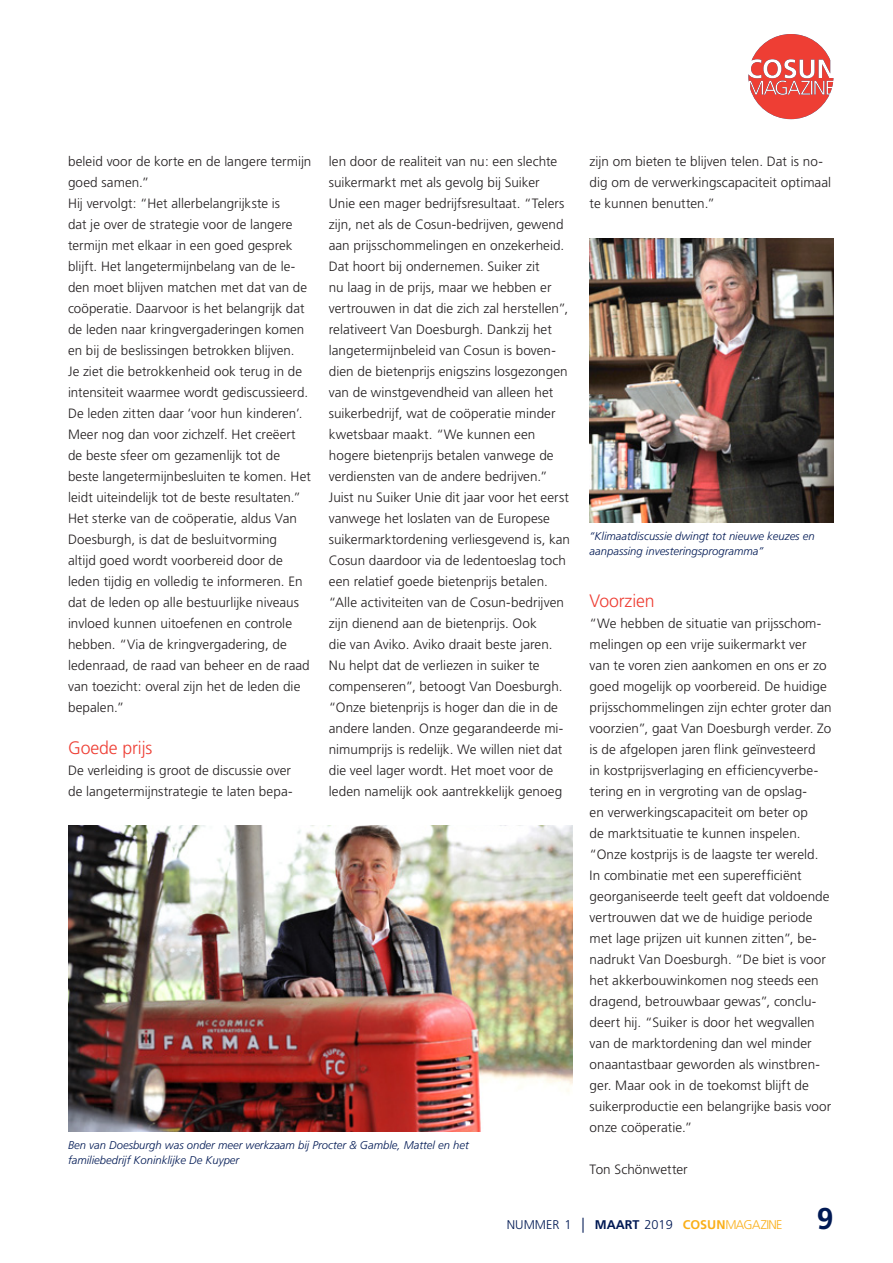
<style>
.page{position:relative;width:893px;height:1263px;background:#fff}
.page>*{position:absolute;margin:0;border:0;box-sizing:border-box;transform-origin:0 0}
.t1{font:700 30px "Frutiger";color:#001954}
.Tussenkop___Quote{font:300 18px "Frutiger";letter-spacing:-.005em;color:#ee3e34}
.Platte__body__tekst{font:300 13.5px/21px "Frutiger";color:#231f20}
.t2{font:300 12.6px "Frutiger";letter-spacing:-.03em;color:#faaf18}
.IRS_Onderschrift{font:italic 300 11.25px/15px "Frutiger";color:#001954}
.s1{color:#001954}
.s2{font-size:12.75px;color:#001954}
.s3{font-size:15px;color:#001954}
.s4{font-weight:700;color:#001954}
.s5{font-weight:700}
</style>
<div class="page">
<svg style="left:748px;top:34px;width:85px;height:85px"></svg>
<img style="left:68px;top:825px;width:505px;height:307px">
<img style="left:590px;top:238px;width:243px;height:285px">
<p class="Platte__body__tekst" style="left:68px;top:151px;width:245px">beleid voor de korte en de langere termijn goed samen.”</p>
<p class="Platte__body__tekst" style="left:68px;top:193px;width:244px">Hij vervolgt: “Het allerbelangrijkste is<br>dat je over de strategie voor de langere termijn met elkaar in een goed gesprek blijft. Het langetermijnbelang van de le&shy;den moet blijven matchen met dat van de coöperatie. Daarvoor is het belangrijk dat de leden naar kringvergaderingen komen en bij de beslissingen betrokken blijven.<br>Je ziet die betrokkenheid ook terug in de intensiteit waarmee wordt gediscussieerd.<br>De leden zitten daar ‘voor hun kinderen’.<br>Meer nog dan voor zichzelf. Het creëert de beste sfeer om gezamenlijk tot de beste langetermijnbesluiten te komen. Het leidt uiteindelijk tot de beste resultaten.”</p>
<p class="Platte__body__tekst" style="left:68px;top:508px;width:243px">Het sterke van de coöperatie, aldus Van Doesburgh, is dat de besluitvorming<br>altijd goed wordt voorbereid door de leden tijdig en volledig te informeren. En dat de leden op alle bestuurlijke niveaus invloed kunnen uitoefenen en controle hebben. “Via de kringvergadering, de ledenraad, de raad van beheer en de raad van toezicht: overal zijn het de leden die bepalen.”</p>
<p class="Tussenkop___Quote" style="left:68px;top:737px;width:86px">Goede prijs</p>
<p class="Platte__body__tekst" style="left:68px;top:760px;width:226px">De verleiding is groot de discussie over de langetermijnstrategie te laten bepa-</p>
<p class="Platte__body__tekst" style="left:329px;top:151px;width:243px">len door de realiteit van nu: een slechte suikermarkt met als gevolg bij Suiker<br>Unie een mager bedrijfsresultaat. “Telers zijn, net als de Cosun-bedrijven, gewend aan prijsschommelingen en onzekerheid.<br>Dat hoort bij ondernemen. Suiker zit<br>nu laag in de prijs, maar we hebben er vertrouwen in dat die zich zal herstellen”, relativeert Van Doesburgh. Dankzij het langetermijnbeleid van Cosun is boven&shy;dien de bietenprijs enigszins losgezongen van de winstgevendheid van alleen het suikerbedrijf, wat de coöperatie minder kwetsbaar maakt. “We kunnen een hogere bietenprijs betalen vanwege de verdiensten van de andere bedrijven.” Juist nu Suiker Unie dit jaar voor het eerst vanwege het loslaten van de Europese suikermarktordening verliesgevend is, kan Cosun daardoor via de ledentoeslag toch een relatief goede bietenprijs betalen. “Alle activiteiten van de Cosun-bedrijven zijn dienend aan de bietenprijs. Ook<br>die van Aviko. Aviko draait beste jaren.<br>Nu helpt dat de verliezen in suiker te compenseren”, betoogt Van Doesburgh. “Onze bietenprijs is hoger dan die in de andere landen. Onze gegarandeerde mi&shy;nimumprijs is redelijk. We willen niet dat die veel lager wordt. Het moet voor de leden namelijk ook aantrekkelijk genoeg</p>
<p class="Platte__body__tekst" style="left:590px;top:151px;width:243px">zijn om bieten te blijven telen. Dat is no&shy;dig om de verwerkingscapaciteit optimaal te kunnen benutten.”</p>
<p class="IRS_Onderschrift" style="left:590px;top:528px;width:227px">“Klimaatdiscussie dwingt tot nieuwe keuzes en aanpassing investeringsprogramma”</p>
<p class="Tussenkop___Quote" style="left:590px;top:590px;width:67px">Voorzien</p>
<p class="Platte__body__tekst" style="left:590px;top:613px;width:244px">“We hebben de situatie van prijsschom&shy;melingen op een vrije suikermarkt ver<br>van te voren zien aankomen en ons er zo goed mogelijk op voorbereid. De huidige prijsschommelingen zijn echter groter dan voorzien”, gaat Van Doesburgh verder. Zo is de afgelopen jaren flink geïnvesteerd<br>in kostprijsverlaging en efficiencyverbe&shy;tering en in vergroting van de opslag-<br>en verwerkingscapaciteit om beter op<br>de marktsituatie te kunnen inspelen. “Onze kostprijs is de laagste ter wereld.<br>In combinatie met een superefficiënt georganiseerde teelt geeft dat voldoende vertrouwen dat we de huidige periode met lage prijzen uit kunnen zitten”, be&shy;nadrukt Van Doesburgh. “De biet is voor het akkerbouwinkomen nog steeds een dragend, betrouwbaar gewas”, conclu&shy;deert hij. “Suiker is door het wegvallen van de marktordening dan wel minder onaantastbaar geworden als winstbren&shy;ger. Maar ook in de toekomst blijft de suikerproductie een belangrijke basis voor onze coöperatie.”</p>
<p class="Platte__body__tekst" style="left:590px;top:1159px;width:100px">Ton Schönwetter</p>
<p class="IRS_Onderschrift" style="left:68px;top:1137px;width:402px">Ben van Doesburgh was onder meer werkzaam bij Procter &amp; Gamble, Mattel en het familiebedrijf Koninklijke De Kuyper</p>
<p class="t2" style="left:507px;top:1217px;width:277px"><span class="s1">NUMMER</span> <span class="s2">1</span> <span class="s3">|</span> <span class="s4">MAART</span> <span class="s2">2019</span> <span class="s5">COSUN</span>MAGAZINE</p>
<h1 class="t1" style="left:817px;top:1201px;width:18px">9</h1>
</div>
